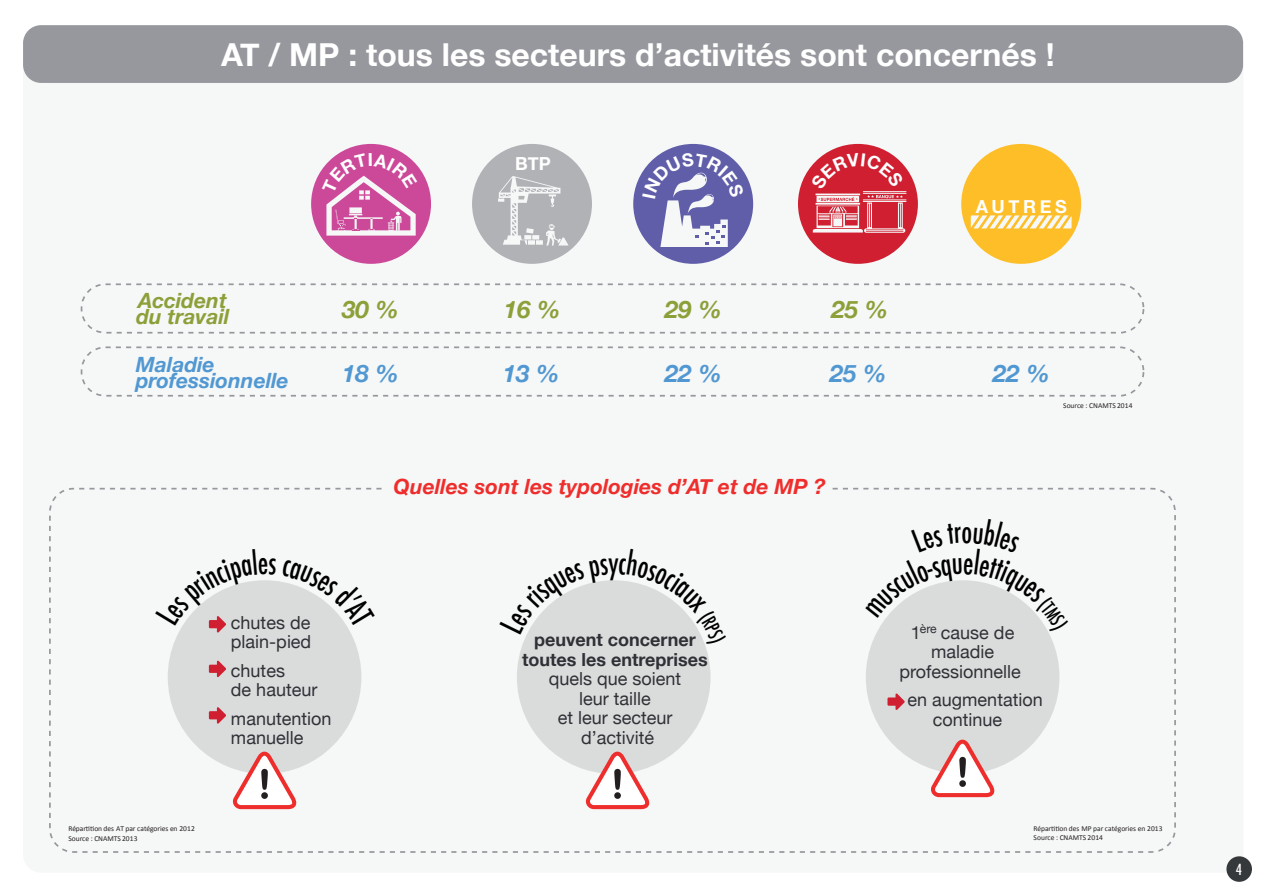
<style>
.page{position:relative;width:1263px;height:893px;background:#fff}
.page>*{position:absolute;margin:0;border:0;box-sizing:border-box;transform-origin:0 0}
.t1{font:700 31.65px "Helvetica Neue";color:#fff}
.t2{font:500 condensed 31.05px "Futura";color:#000001;scale:.89 1}
.t3{font:italic 700 24px "Helvetica Neue";color:#5198d2}
.t4{font:italic 700 24px "Helvetica Neue";color:#8ba039}
.t5{font:italic 700 21px "Helvetica Neue";color:#ee2e2c}
.t6{font:italic 700 21px/16.5px "Helvetica Neue";color:#5198d2}
.t7{font:italic 700 21px/16.5px "Helvetica Neue";color:#8ba039}
.t8{font:18px/19.5px "Helvetica Neue";color:#303136}
.t9{font:700 18px/19.5px "Helvetica Neue";color:#303136;text-align:center}
.t10{font:700 18px "Helvetica Neue";letter-spacing:.2em;color:#fff}
.t11{font:500 condensed 15px "Futura";color:#fff}
.t12{font:12.15px "Helvetica Neue";color:#303136}
.t13{font:7.5px/9.6px "Calibri";color:#231f20}
</style>
<div class="page">
<div style="left:23px;top:25px;width:1220px;height:848px;background:#f6f7f7;border-radius:18px"></div>
<div style="left:1226px;top:856px;width:26px;height:26px;background:#36393b;border-radius:50%"></div>
<div style="left:23px;top:25px;width:1220px;height:58px;background:#96989d;border-radius:18px"></div>
<div style="left:81px;top:283px;width:1063px;height:51px;border:2px dashed #96989d;border-radius:24px"></div>
<div style="left:81px;top:346px;width:1063px;height:51px;border:2px dashed #96989d;border-radius:24px"></div>
<div style="left:49px;top:488px;width:1127px;height:365px;border:2px dashed #96989d;border-radius:24px"></div>
<div style="left:168px;top:580px;width:193px;height:194px;background:#dadcdc;border-radius:50%"></div>
<svg style="left:209px;top:661px;width:17px;height:16px"></svg>
<svg style="left:209px;top:707px;width:17px;height:17px"></svg>
<div style="left:517px;top:580px;width:193px;height:194px;background:#dadcdc;border-radius:50%"></div>
<div style="left:866px;top:580px;width:193px;height:194px;background:#dadcdc;border-radius:50%"></div>
<svg style="left:887px;top:693px;width:18px;height:17px"></svg>
<svg style="left:232px;top:752px;width:65px;height:57px"></svg>
<div style="left:261px;top:792px;width:7px;height:7px;background:#231f20;border-radius:50%"></div>
<svg style="left:930px;top:740px;width:65px;height:57px"></svg>
<div style="left:959px;top:780px;width:7px;height:7px;background:#231f20;border-radius:50%"></div>
<svg style="left:585px;top:752px;width:65px;height:57px"></svg>
<div style="left:614px;top:792px;width:7px;height:7px;background:#231f20;border-radius:50%"></div>
<svg style="left:961px;top:144px;width:120px;height:120px"></svg>
<svg style="left:472px;top:144px;width:120px;height:120px"></svg>
<svg style="left:181px;top:580px;width:170px;height:53px"></svg>
<svg style="left:529px;top:580px;width:79px;height:50px"></svg>
<svg style="left:311px;top:144px;width:120px;height:120px"></svg>
<svg style="left:798px;top:144px;width:120px;height:120px"></svg>
<svg style="left:633px;top:144px;width:120px;height:120px"></svg>
<h1 class="t1" style="left:221px;top:35px;width:835px">AT / MP : tous les secteurs d’activités sont concernés !</h1>
<p class="t10" style="left:515px;top:153px;width:37px">BTP</p>
<p class="t10" style="left:976px;top:195px;width:93px">AUTRES</p>
<p class="t7" style="left:136px;top:291px;width:95px">Accident du travail</p>
<p class="t6" style="left:136px;top:355px;width:154px">Maladie professionnelle</p>
<h3 class="t4" style="left:342px;top:294px;width:58px">30 %</h3>
<h3 class="t4" style="left:504px;top:294px;width:58px">16 %</h3>
<h3 class="t4" style="left:665px;top:294px;width:58px">29 %</h3>
<h3 class="t4" style="left:831px;top:294px;width:58px">25 %</h3>
<h3 class="t3" style="left:342px;top:358px;width:58px">18 %</h3>
<h3 class="t3" style="left:503px;top:358px;width:58px">13 %</h3>
<h3 class="t3" style="left:665px;top:358px;width:58px">22 %</h3>
<h3 class="t3" style="left:830px;top:358px;width:58px">25 %</h3>
<h3 class="t3" style="left:993px;top:358px;width:58px">22 %</h3>
<p class="t13" style="left:1063px;top:401px;width:71px">Source : CNAMTS 2014</p>
<p class="t8" style="left:231px;top:614px;width:82px">chutes de plain-pied</p>
<p class="t8" style="left:231px;top:662px;width:88px">chutes<br>de hauteur</p>
<p class="t8" style="left:231px;top:710px;width:102px">manutention manuelle</p>
<p class="t5" style="left:394px;top:473px;width:433px">Quelles sont les typologies d’AT et de MP ?</p>
<h2 class="t2" style="left:608px;top:548px;width:13px">y</h2>
<p class="t9" style="left:522px;top:630px;width:187px">peuvent concerner toutes les entreprises</p>
<p class="t8" style="left:549px;top:671px;width:134px;text-align:center">quels que soient leur taille<br>et leur secteur d’activité</p>
<p class="t12" style="left:920px;top:624px;width:18px">ère</p>
<p class="t8" style="left:899px;top:624px;width:123px;text-align:center">1 cause de maladie professionnelle</p>
<p class="t8" style="left:933px;top:692px;width:111px;text-indent:-25px">en augmentation continue</p>
<p class="t13" style="left:68px;top:824px;width:128px">Répartition des AT par catégories en 2012<br>Source : CNAMTS 2013</p>
<p class="t13" style="left:1034px;top:824px;width:130px">Répartition des MP par catégories en 2013</p>
<p class="t13" style="left:1033px;top:834px;width:71px">Source : CNAMTS 2014</p>
<p class="t11" style="left:1236px;top:863px;width:8px">4</p>
</div>
